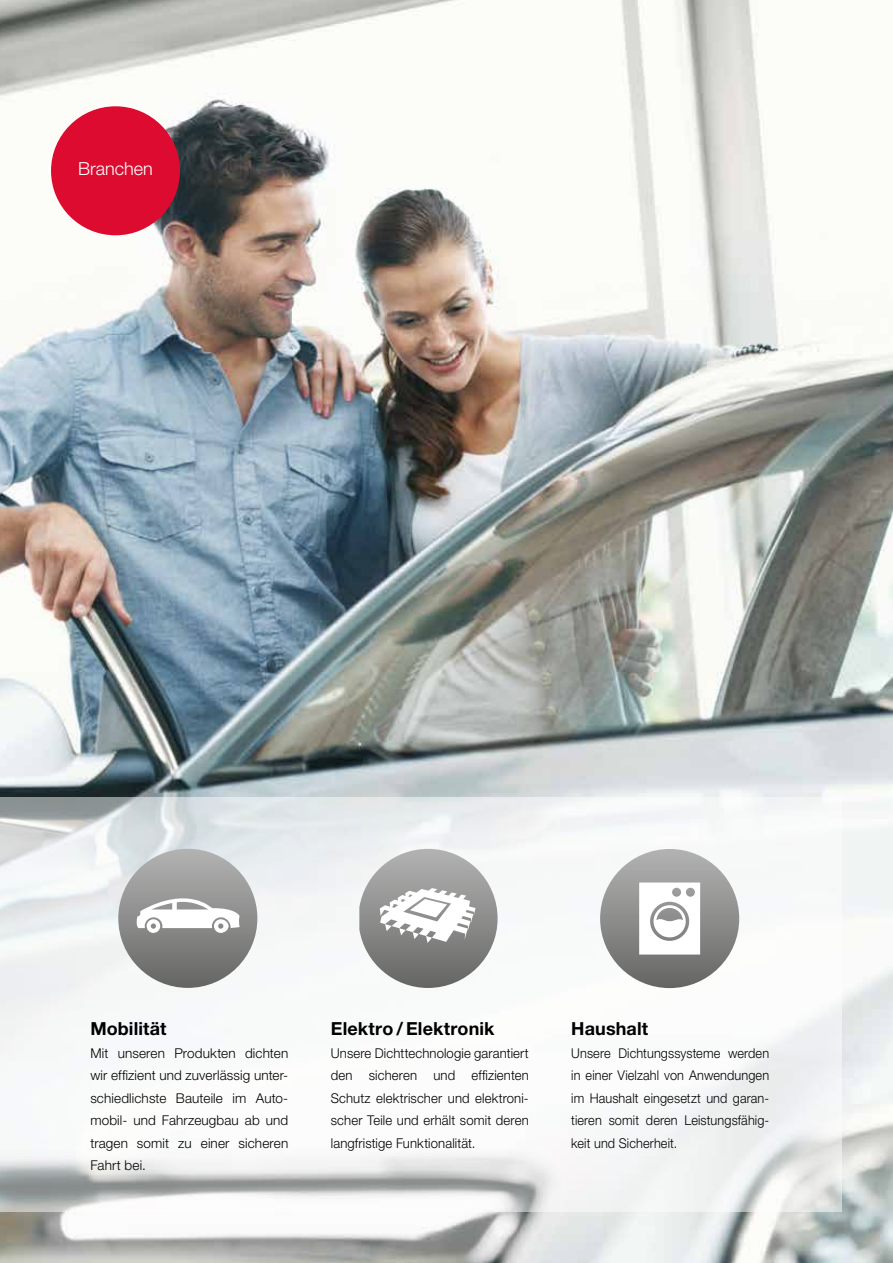
<style>
.page{position:relative;width:893px;height:1263px;background:#fff}
.page>*{position:absolute;margin:0;border:0;box-sizing:border-box;transform-origin:0 0}
.t1{font:700 18px "Helvetica Neue LT Pro";letter-spacing:.005em;color:#000}
.t2{font:300 18px "Helvetica Neue LT Pro";color:#fff}
.t3{font:300 13.5px/22.5px "Helvetica Neue LT Pro";letter-spacing:.01em;color:#000;text-align:justify}
.t4{font:300 13.5px/22.5px "Helvetica Neue LT Pro";letter-spacing:.01em;color:#000;text-align:justify;scale:.94 1}
</style>
<div class="page">
<img style="left:0;top:0;width:893px;height:1263px">
<svg style="left:0;top:797px;width:842px;height:414px"></svg>
<svg style="left:359px;top:849px;width:139px;height:139px"></svg>
<div style="left:118px;top:849px;width:139px;height:139px;background:linear-gradient(to bottom,#b3b3b3,#676766);border-radius:70px"></div>
<svg style="left:137px;top:898px;width:103px;height:35px"></svg>
<div style="left:600px;top:849px;width:139px;height:139px;background:linear-gradient(to bottom,#b4b4b4,#676666);border-radius:70px"></div>
<svg style="left:639px;top:882px;width:61px;height:72px"></svg>
<div style="left:51px;top:106px;width:129px;height:129px;background:#dd0b2f;border-radius:50%"></div>
<h1 class="t2" style="left:78px;top:158px;width:76px">Branchen</h1>
<h1 class="t1" style="left:90px;top:1018px;width:78px">Mobilität</h1>
<p class="t3" style="left:90px;top:1041px;width:199px">Mit unseren Produkten dichten wir effizient und zuverlässig unter&shy;schiedlichste Bauteile im Auto&shy;mobil- und Fahrzeugbau ab und tragen somit zu einer sicheren Fahrt bei.</p>
<h1 class="t1" style="left:331px;top:1018px;width:165px">Elektro / Elektronik</h1>
<p class="t3" style="left:331px;top:1041px;width:199px">Unsere Dichttechnologie garantiert den sicheren und effizienten Schutz elektrischer und elektroni&shy;scher Teile und erhält somit deren langfristige Funktionalität.</p>
<h1 class="t1" style="left:571px;top:1018px;width:78px">Haushalt</h1>
<p class="t4" style="left:571px;top:1041px;width:212px">Unsere Dichtungssysteme werden in einer Vielzahl von Anwendungen im Haushalt eingesetzt und garan&shy;tieren somit deren Leistungsfähig&shy;keit und Sicherheit.</p>
</div>
